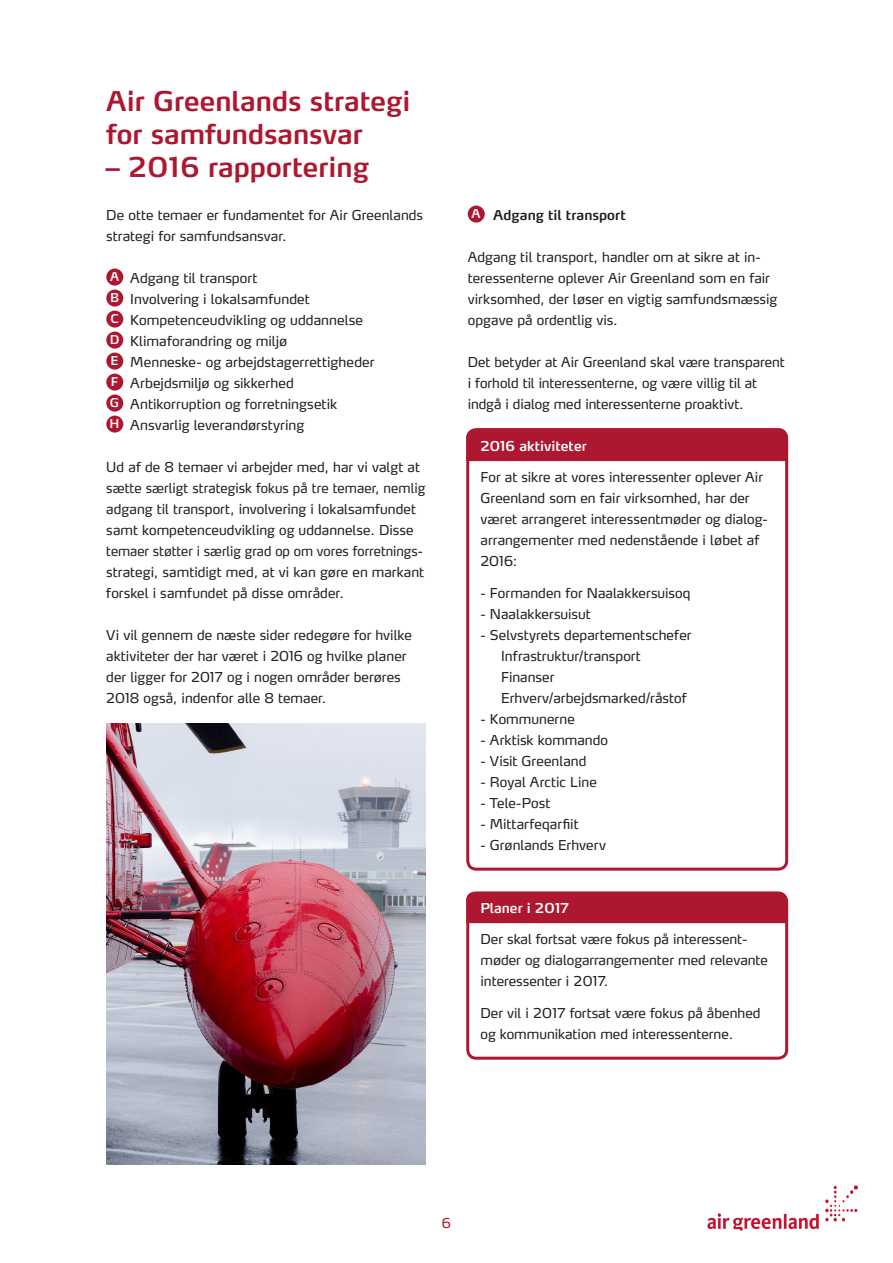
<style>
.page{position:relative;width:893px;height:1263px;background:#fff}
.page>*{position:absolute;margin:0;border:0;box-sizing:border-box;transform-origin:0 0}
.t1{font:600 27px/33px "Max LF";color:#ad1730}
.t2{font:13.5px/21px "Max LF";letter-spacing:.005em;color:#231f20}
.t3{font:600 13.5px "Max LF";letter-spacing:.005em;color:#fff}
.t4{font:600 13.5px "Max LF";letter-spacing:.005em;color:#231f20}
.t5{font:13.5px "Max LF";color:#ad1730}
.s1{font-weight:600;font-size:12px;color:#fff}
.s2{font-size:12px;color:#fff}
</style>
<div class="page">
<img style="left:707px;top:1185px;width:150px;height:45px">
<div style="left:470px;top:432px;width:314px;height:29px;background:#ad1730"></div>
<div style="left:466px;top:892px;width:321px;height:31px;background:#ad1730"></div>
<div style="left:106px;top:269px;width:17px;height:17px;background:#ad1730;border-radius:50%"></div>
<div style="left:106px;top:290px;width:17px;height:17px;background:#ad1730;border-radius:50%"></div>
<div style="left:106px;top:311px;width:17px;height:17px;background:#ad1730;border-radius:50%"></div>
<div style="left:106px;top:332px;width:17px;height:17px;background:#ad1730;border-radius:50%"></div>
<div style="left:106px;top:353px;width:17px;height:17px;background:#ad1730;border-radius:50%"></div>
<div style="left:106px;top:374px;width:17px;height:17px;background:#ad1730;border-radius:50%"></div>
<div style="left:106px;top:395px;width:17px;height:17px;background:#ad1730;border-radius:50%"></div>
<div style="left:106px;top:416px;width:17px;height:17px;background:#ad1730;border-radius:50%"></div>
<div style="left:468px;top:206px;width:17px;height:17px;background:#ad1730;border-radius:50%"></div>
<div style="left:466px;top:428px;width:322px;height:443px;border:3px solid #ad1730;border-radius:9px"></div>
<div style="left:466px;top:892px;width:322px;height:168px;border:3px solid #ad1730;border-radius:9px"></div>
<img style="left:106px;top:724px;width:319px;height:441px">
<h1 class="t1" style="left:106px;top:84px;width:306px">Air Greenlands strategi for samfundsansvar</h1>
<h1 class="t1" style="left:106px;top:150px;width:264px">– 2016 rapportering</h1>
<p class="t2" style="left:106px;top:204px;width:318px">De otte temaer er fundamentet for Air Greenlands strategi for samfundsansvar.</p>
<p class="t2" style="left:110px;top:267px;width:266px"><span class="s1">A</span> Adgang til transport<br><span class="s1">B</span> Involvering i lokalsamfundet<br><span class="s1">C</span> Kompetenceudvikling og uddannelse<br><span class="s1">D</span> Klimaforandring og miljø<br><span class="s1">E</span> Menneske- og arbejdstagerrettigheder<br><span class="s1">F</span> Arbejdsmiljø og sikkerhed<br><span class="s1">G</span> Antikorruption og forretningsetik<br><span class="s1">H</span> Ansvarlig leverandørstyring</p>
<p class="t2" style="left:106px;top:456px;width:320px">Ud af de 8 temaer vi arbejder med, har vi valgt at sætte særligt strategisk fokus på tre temaer, nemlig adgang til transport, involvering i lokalsamfundet samt kompetenceudvikling og uddannelse. Disse temaer støtter i særlig grad op om vores forretnings&shy;strategi, samtidigt med, at vi kan gøre en markant forskel i samfundet på disse områder.</p>
<p class="t2" style="left:106px;top:624px;width:307px">Vi vil gennem de næste sider redegøre for hvilke aktiviteter der har været i 2016 og hvilke planer der ligger for 2017 og i nogen områder berøres 2018 også, indenfor alle 8 temaer.</p>
<p class="t4" style="left:471px;top:206px;width:156px"><span class="s2">A</span> Adgang til transport</p>
<p class="t2" style="left:468px;top:246px;width:311px">Adgang til transport, handler om at sikre at in&shy;teressenterne oplever Air Greenland som en fair virksomhed, der løser en vigtig samfundsmæssig opgave på ordentlig vis.</p>
<p class="t2" style="left:468px;top:351px;width:318px">Det betyder at Air Greenland skal være transparent i forhold til interessenterne, og være villig til at indgå i dialog med interessenterne proaktivt.</p>
<p class="t3" style="left:480px;top:437px;width:108px">2016 aktiviteter</p>
<p class="t2" style="left:480px;top:466px;width:289px">For at sikre at vores interessenter oplever Air Greenland som en fair virksomhed, har der været arrangeret interessentmøder og dialog&shy;arrangementer med nedenstående i løbet af 2016:</p>
<p class="t2" style="left:480px;top:582px;width:212px">- Formanden for Naalakkersuisoq</p>
<p class="t2" style="left:480px;top:603px;width:112px">- Naalakkersuisut</p>
<p class="t2" style="left:501px;top:624px;width:192px;text-indent:-21px">- Selvstyrets departementschefer<br>Infrastruktur/transport<br>Finanser<br>Erhverv/arbejdsmarked/råstof</p>
<p class="t2" style="left:480px;top:708px;width:96px">- Kommunerne</p>
<p class="t2" style="left:480px;top:729px;width:129px">- Arktisk kommando</p>
<p class="t2" style="left:480px;top:750px;width:107px">- Visit Greenland</p>
<p class="t2" style="left:480px;top:771px;width:118px">- Royal Arctic Line</p>
<p class="t2" style="left:480px;top:792px;width:71px">- Tele-Post</p>
<p class="t2" style="left:480px;top:813px;width:100px">- Mittarfeqarfiit</p>
<p class="t2" style="left:480px;top:834px;width:127px">- Grønlands Erhverv</p>
<p class="t3" style="left:480px;top:899px;width:90px">Planer i 2017</p>
<p class="t2" style="left:480px;top:928px;width:289px">Der skal fortsat være fokus på interessent&shy;møder og dialogarrangementer med relevante interessenter i 2017.</p>
<p class="t2" style="left:480px;top:1002px;width:282px">Der vil i 2017 fortsat være fokus på åbenhed og kommunikation med interessenterne.</p>
<p class="t5" style="left:442px;top:1214px;width:11px">6</p>
</div>
